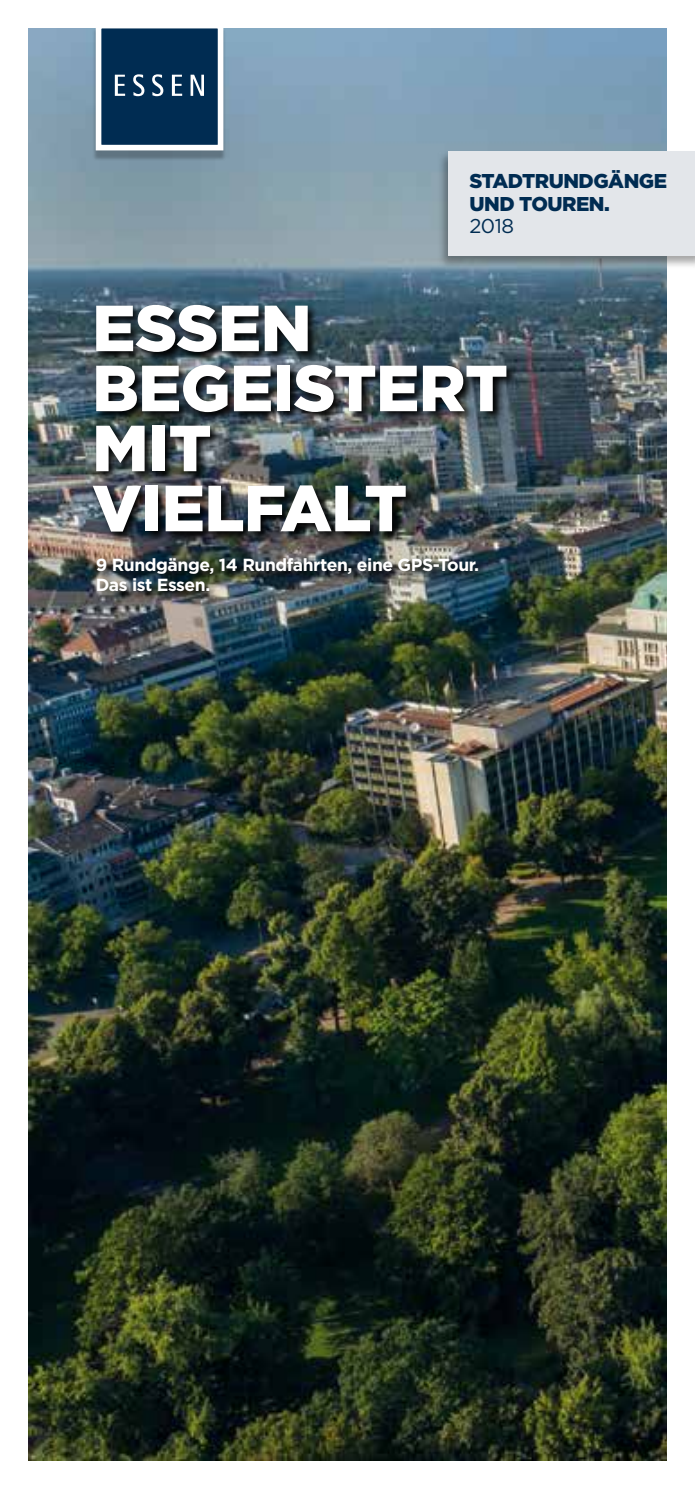
<style>
.page{position:relative;width:695px;height:1489px;background:#fff}
.page>*{position:absolute;margin:0;border:0;box-sizing:border-box;transform-origin:0 0}
.t1{font:900 65px/60px "Gotham";letter-spacing:-.01em;color:#fff}
.t2{font:900 20px/22.5px "Gotham";letter-spacing:-.025em;color:#002c52}
.t3{font:20px "Gotham";color:#002c52}
.t4{font:700 17.5px/20px "Gotham";letter-spacing:-.025em;color:#fff}
</style>
<div class="page">
<img style="left:28px;top:28px;width:638px;height:1432px">
<img style="left:90px;top:302px;width:429px;height:301px">
<div style="left:92px;top:27px;width:134px;height:134px;background:#000;opacity:.25"></div>
<svg style="left:93px;top:27px;width:133px;height:126px"></svg>
<div style="left:437px;top:150px;width:257px;height:119px;background:#000;opacity:.35"></div>
<div style="left:448px;top:151px;width:246px;height:104px;background:#e3e6ea"></div>
<p class="t2" style="left:469px;top:170px;width:199px">STADTRUNDGÄNGE<br>UND TOUREN.</p>
<p class="t3" style="left:469px;top:213px;width:46px">2018</p>
<h1 class="t1" style="left:92px;top:297px;width:417px">ESSEN<br>BEGEISTERT<br>MIT<br>VIELFALT</h1>
<p class="t4" style="left:96px;top:555px;width:385px">9 Rundgänge, 14 Rundfahrten, eine GPS-Tour.<br>Das ist Essen.</p>
</div>
